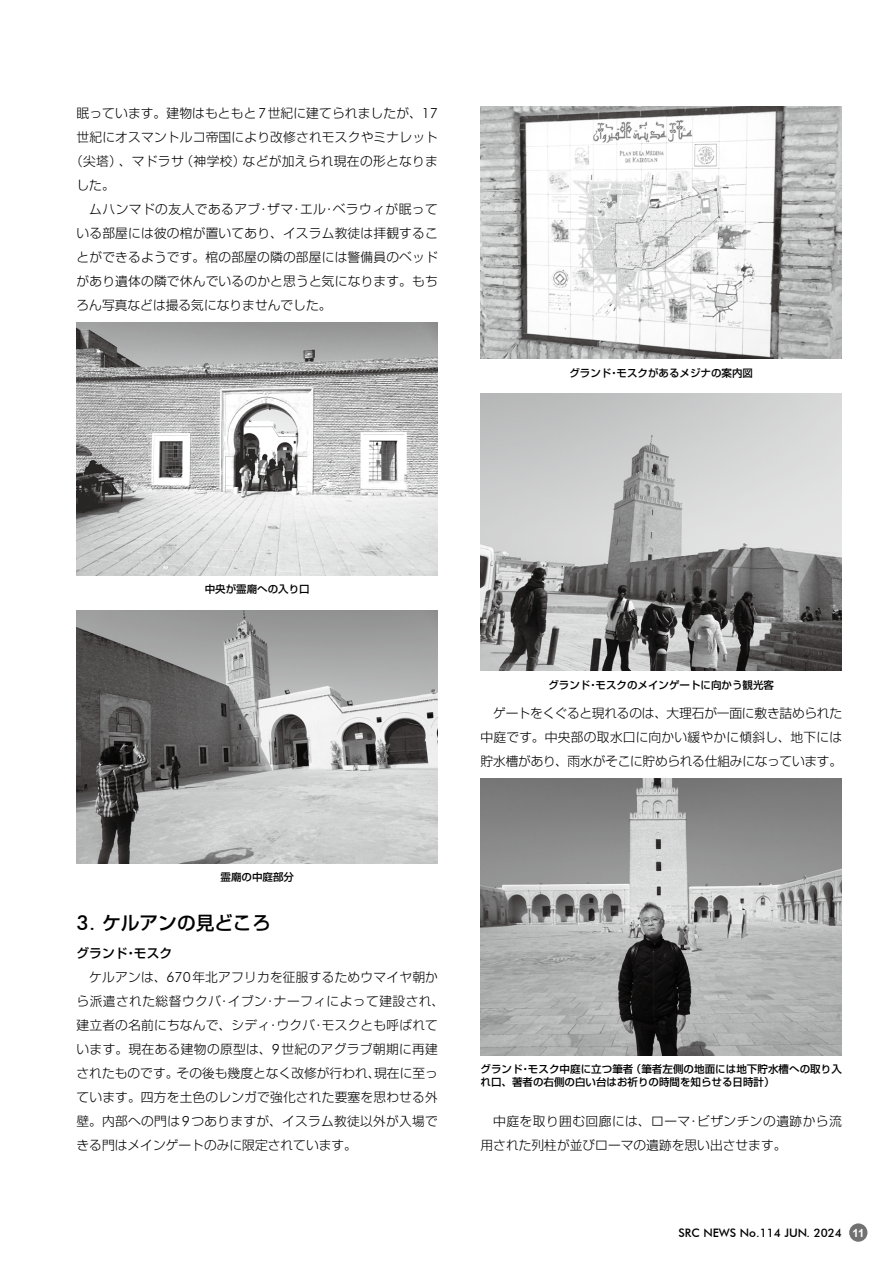
<style>
.page{position:relative;width:893px;height:1263px;background:#fff}
.page>*{position:absolute;margin:0;border:0;box-sizing:border-box;transform-origin:0 0}
.t1{font:500 18.75px "Shin Go Pro";color:#000}
.t2{font:300 12.75px/24px "Shin Go Pro";letter-spacing:.015em;color:#000;text-align:justify}
.t3{font:300 12.75px "Shin Go Pro";letter-spacing:.035em;color:#000}
.t4{font:500 12.75px "Shin Go Pro";color:#000}
.t5{font:500 11.7px "Futura BT";color:#000}
.t6{font:500 10.5px/13.5px "Shin Go Pro";color:#000}
.s1{font-family:"Futura BT";font-size:14.1px}
.s2{font-family:"Futura BT";font-size:20.7px}
.s3{font-family:"Arial";font-weight:700;font-size:11.25px;color:#fff}
</style>
<div class="page">
<img style="left:77px;top:322px;width:361px;height:253px">
<img style="left:77px;top:610px;width:361px;height:253px">
<img style="left:480px;top:778px;width:362px;height:277px">
<img style="left:480px;top:106px;width:362px;height:253px">
<img style="left:480px;top:394px;width:362px;height:277px">
<div style="left:849px;top:1223px;width:18px;height:19px;background:#727171;border-radius:50%"></div>
<p class="t2" style="left:77px;top:99px;width:363px">眠っています。建物はもともと<span class="s1">7</span>世紀に建てられましたが、<span class="s1">17</span></p>
<p class="t2" style="left:77px;top:123px;width:363px">世紀にオスマントルコ帝国により改修されモスクやミナレット</p>
<p class="t2" style="left:70px;top:147px;width:369px">（尖塔）、マドラサ（神学校）などが加えられ現在の形となりま</p>
<p class="t2" style="left:77px;top:171px;width:40px">した。</p>
<p class="t3" style="left:89px;top:198px;width:350px">ムハンマドの友人であるアブ・ザマ・エル・ベラウィが眠って</p>
<p class="t2" style="left:77px;top:219px;width:363px">いる部屋には彼の棺が置いてあり、イスラム教徒は拝観するこ</p>
<p class="t2" style="left:77px;top:243px;width:363px">とができるようです。棺の部屋の隣の部屋には警備員のベッド</p>
<p class="t2" style="left:77px;top:267px;width:363px">があり遺体の隣で休んでいるのかと思うと気になります。もち</p>
<p class="t2" style="left:77px;top:291px;width:257px">ろん写真などは撮る気になりませんでした。</p>
<p class="t6" style="left:569px;top:365px;width:185px">グランド・モスクがあるメジナの案内図</p>
<p class="t6" style="left:205px;top:581px;width:106px">中央が霊廟への入り口</p>
<p class="t6" style="left:220px;top:869px;width:75px">霊廟の中庭部分</p>
<h1 class="t1" style="left:77px;top:908px;width:196px"><span class="s2">3.</span> ケルアンの見どころ</h1>
<p class="t4" style="left:77px;top:942px;width:97px">グランド・モスク</p>
<p class="t2" style="left:89px;top:963px;width:350px">ケルアンは、<span class="s1">670</span>年北アフリカを征服するためウマイヤ朝か</p>
<p class="t3" style="left:77px;top:990px;width:369px">ら派遣された総督ウクバ・イブン・ナーフィによって建設され、</p>
<p class="t2" style="left:77px;top:1011px;width:363px">建立者の名前にちなんで、シディ・ウクバ・モスクとも呼ばれて</p>
<p class="t2" style="left:77px;top:1035px;width:363px">います。現在ある建物の原型は、<span class="s1">9</span>世紀のアグラブ朝期に再建</p>
<p class="t2" style="left:77px;top:1059px;width:363px">されたものです。その後も幾度となく改修が行われ、現在に至っ</p>
<p class="t2" style="left:77px;top:1083px;width:363px">ています。四方を土色のレンガで強化された要塞を思わせる外</p>
<p class="t2" style="left:77px;top:1107px;width:363px">壁。内部への門は<span class="s1">9</span>つありますが、イスラム教徒以外が入場で</p>
<p class="t2" style="left:77px;top:1131px;width:282px">きる門はメインゲートのみに限定されています。</p>
<p class="t6" style="left:548px;top:676px;width:227px">グランド・モスクのメインゲートに向かう観光客</p>
<p class="t2" style="left:480px;top:699px;width:363px;text-indent:13px">ゲートをくぐると現れるのは、大理石が一面に敷き詰められた中庭です。中央部の取水口に向かい緩やかに傾斜し、地下には貯水槽があり、雨水がそこに貯められる仕組みになっています。</p>
<p class="t6" style="left:480px;top:1061px;width:363px">グランド・モスク中庭に立つ筆者（筆者左側の地面には地下貯水槽への取り入れ口、著者の右側の白い台はお祈りの時間を知らせる日時計）</p>
<p class="t2" style="left:480px;top:1107px;width:363px;text-indent:13px">中庭を取り囲む回廊には、ローマ・ビザンチンの遺跡から流用された列柱が並びローマの遺跡を思い出させます。</p>
<p class="t5" style="left:678px;top:1225px;width:187px">SRC NEWS No.114 JUN. 2024 <span class="s3">11</span></p>
</div>
